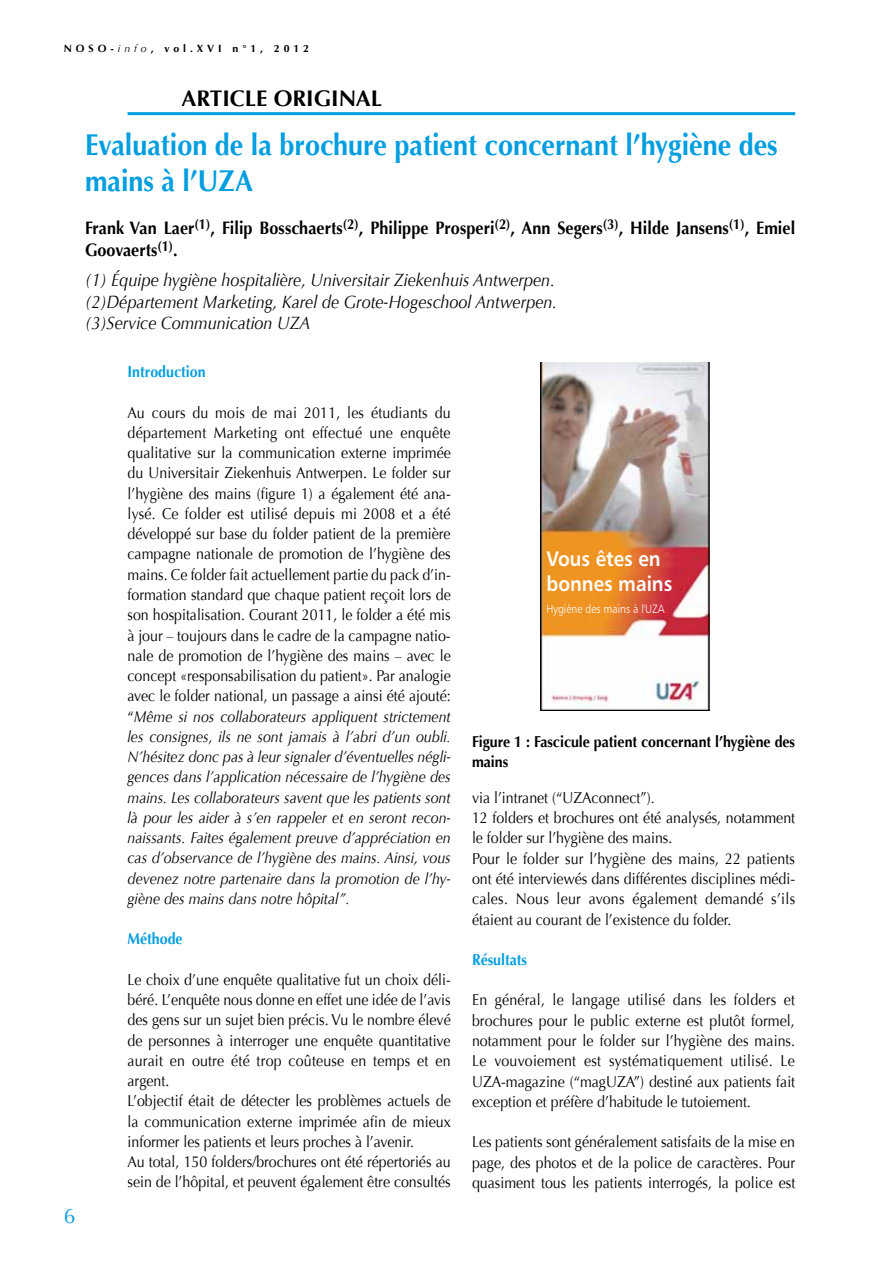
<style>
.page{position:relative;width:893px;height:1263px;background:#fff}
.page>*{position:absolute;margin:0;border:0;box-sizing:border-box;transform-origin:0 0}
.t1{font:700 30px/36px "Optima";color:#009ee0;scale:.9 1}
.t2{font:700 22.5px "Optima";color:#000}
.t3{font:21px/25.2px "Humanist 777 BT Bold B";color:#fff;scale:.9 1}
.t4{font:21px "Optima";color:#009ee0}
.t5{font:italic 18px/21.6px "Optima";color:#000;scale:.9 1}
.t6{font:700 18px/21.6px "Optima";letter-spacing:.005em;color:#000;scale:.9 1}
.t7{font:15.75px/20.2px "Optima";color:#000;text-align:justify;scale:.9 1}
.t8{font:700 15.75px/20.2px "Optima";color:#000;scale:.9 1}
.t9{font:700 15.75px "Optima";color:#009ee0;scale:.9 1}
.t10{font:12px "Humanist 777 BT Light B";color:#fff;scale:.88 1}
.t11{font:700 10.5px "Optima";letter-spacing:.375em;color:#000}
.s1{font-weight:400;font-style:italic}
.s2{font-style:italic}
</style>
<div class="page">
<hr style="left:128px;top:112px;width:667px;height:3px;background:#009ee0">
<img style="left:540px;top:363px;width:170px;height:347px">
<p class="t11" style="left:64px;top:43px;width:247px">n oso-<span class="s1">info</span>, vol.XVI n°1, 2012</p>
<h2 class="t2" style="left:128px;top:85px;width:36px">a</h2>
<h2 class="t2" style="left:197px;top:85px;width:187px">rticle original</h2>
<h1 class="t1" style="left:85px;top:127px;width:771px">Evaluation de la brochure patient concernant l’hygiène des mains à l’UZA</h1>
<p class="t6" style="left:85px;top:218px;width:790px">Frank Van Laer<sup>(1)</sup>, Filip Bosschaerts<sup>(2)</sup>, Philippe Prosperi<sup>(2)</sup>, Ann Segers<sup>(3)</sup>, Hilde Jansens<sup>(1)</sup>, Emiel<br>Goovaerts<sup>(1)</sup>.</p>
<p class="t5" style="left:85px;top:269px;width:526px">(1) Équipe hygiène hospitalière, Universitair Ziekenhuis Antwerpen. (2)Département Marketing, Karel de Grote-Hogeschool Antwerpen. (3)Service Communication UZA</p>
<h3 class="t4" style="left:64px;top:1203px;width:13px">6</h3>
<p class="t9" style="left:128px;top:363px;width:88px">Introduction</p>
<p class="t7" style="left:128px;top:402px;width:361px">Au cours du mois de mai 2011, les étudiants du département Marketing ont effectué une enquête qualitative sur la communication externe imprimée du Universitair Ziekenhuis Antwerpen. Le folder sur l’hygiène des mains (figure 1) a également été ana&shy;lysé. Ce folder est utilisé depuis mi 2008 et a été développé sur base du folder patient de la première campagne nationale de promotion de l’hygiène des mains. Ce folder fait actuellement partie du pack d’in&shy;formation standard que chaque patient reçoit lors de son hospitalisation. Courant 2011, le folder a été mis à jour – toujours dans le cadre de la campagne natio&shy;nale de promotion de l’hygiène des mains – avec le concept «responsabilisation du patient». Par analogie avec le folder national, un passage a ainsi été ajouté: “<span class="s2">Même si nos collaborateurs appliquent strictement les consignes, ils ne sont jamais à l’abri d’un oubli.<br>N’hésitez donc pas à leur signaler d’éventuelles négli&shy;gences dans l’application nécessaire de l’hygiène des mains. Les collaborateurs savent que les patients sont là pour les aider à s’en rappeler et en seront recon&shy;naissants. Faites également preuve d’appréciation en cas d’observance de l’hygiène des mains. Ainsi, vous devenez notre partenaire dans la promotion de l’hy&shy;giène des mains dans notre hôpital”.</span></p>
<p class="t9" style="left:128px;top:930px;width:63px">Méthode</p>
<p class="t7" style="left:128px;top:969px;width:361px;text-align:left">Le choix d’une enquête qualitative fut un choix déli&shy;béré. L’enquête nous donne en effet une idée de l’avis des gens sur un sujet bien précis. Vu le nombre élevé de personnes à interroger une enquête quantitative aurait en outre été trop coûteuse en temps et en argent.<br>L’objectif était de détecter les problèmes actuels de la communication externe imprimée afin de mieux informer les patients et leurs proches à l’avenir.<br>Au total, 150 folders/brochures ont été répertoriés au sein de l’hôpital, et peuvent également être consultés</p>
<h3 class="t3" style="left:546px;top:545px;width:141px">Vous êtes en bonnes mains</h3>
<p class="t10" style="left:546px;top:601px;width:136px">Hygiène des mains à l'UZA</p>
<p class="t8" style="left:472px;top:731px;width:361px">Figure 1 : Fascicule patient concernant l’hygiène des mains</p>
<p class="t7" style="left:472px;top:788px;width:361px;text-align:left">via l’intranet (“UZAconnect”).<br>12 folders et brochures ont été analysés, notamment le folder sur l’hygiène des mains.<br>Pour le folder sur l’hygiène des mains, 22 patients ont été interviewés dans différentes disciplines médi&shy;cales. Nous leur avons également demandé s’ils étaient au courant de l’existence du folder.</p>
<p class="t9" style="left:472px;top:950px;width:63px">Résultats</p>
<p class="t7" style="left:472px;top:990px;width:361px">En général, le langage utilisé dans les folders et brochures pour le public externe est plutôt formel, notamment pour le folder sur l’hygiène des mains.<br>Le vouvoiement est systématiquement utilisé. Le UZA-magazine (“magUZA”) destiné aux patients fait exception et préfère d’habitude le tutoiement.</p>
<p class="t7" style="left:472px;top:1132px;width:361px">Les patients sont généralement satisfaits de la mise en page, des photos et de la police de caractères. Pour quasiment tous les patients interrogés, la police est</p>
</div>
